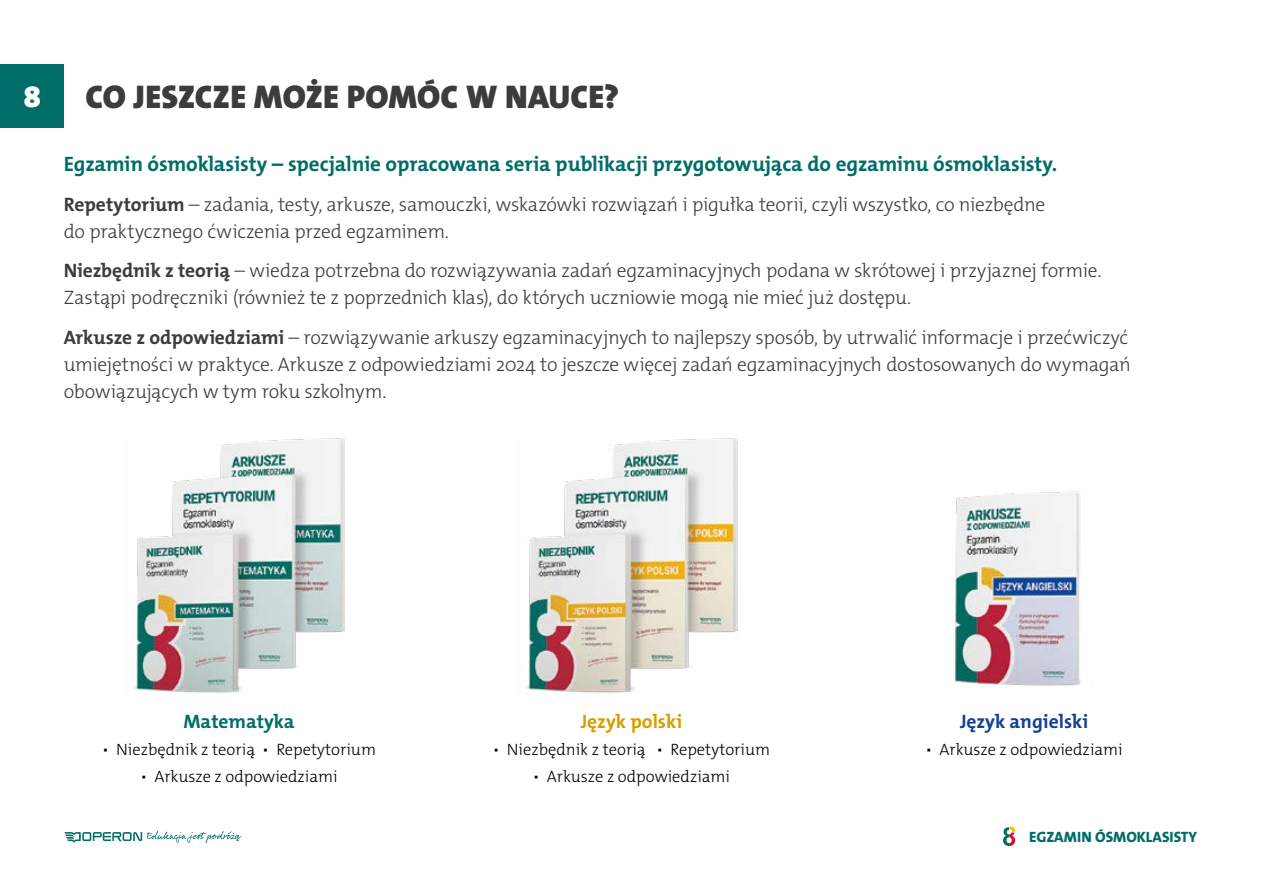
<style>
.page{position:relative;width:1263px;height:893px;background:#fff}
.page>*{position:absolute;margin:0;border:0;box-sizing:border-box;transform-origin:0 0}
.t1{font:900 33px "The Mix Os F";letter-spacing:.005em;color:#3c3c3b}
.t2{font:900 30px "The Mix Os F";color:#fff}
.t3{font:700 21px "The Mix Os F";letter-spacing:-.01em;color:#006d68}
.t4{font:300 19.5px/27px "The Mix Os F";letter-spacing:-.015em;color:#3c3c3b}
.t5{font:700 19.5px "The Mix Os F";color:#164194}
.t6{font:700 19.5px "The Mix Os F";color:#d49f00}
.t7{font:700 19.5px "The Mix Os F";color:#006d68}
.t8{font:300 16.5px "The Mix Os F";color:#000}
.t9{font:800 15px "The Mix Os F";color:#006d68}
.s1{font-weight:700}
.s2{font-weight:200}
</style>
<div class="page">
<svg style="left:65px;top:831px;width:177px;height:12px"></svg>
<svg style="left:1003px;top:826px;width:12px;height:20px"></svg>
<div style="left:0;top:64px;width:64px;height:64px;background:#006d68"></div>
<img style="left:955px;top:491px;width:126px;height:195px">
<img style="left:134px;top:438px;width:211px;height:255px">
<img style="left:526px;top:438px;width:211px;height:255px">
<h2 class="t2" style="left:24px;top:77px;width:18px">8</h2>
<h1 class="t1" style="left:85px;top:76px;width:535px">CO JESZCZE MOŻE POMÓC W NAUCE?</h1>
<p class="t3" style="left:64px;top:150px;width:995px">Egzamin ósmoklasisty – specjalnie opracowana seria publikacji przygotowująca do egzaminu ósmoklasisty.</p>
<p class="t4" style="left:64px;top:191px;width:983px"><span class="s1">Repetytorium</span> – zadania, testy, arkusze, samouczki, wskazówki rozwiązań i pigułka teorii, czyli wszystko, co niezbędne do praktycznego ćwiczenia przed egzaminem.</p>
<p class="t4" style="left:64px;top:258px;width:1039px"><span class="s1">Niezbędnik z teorią</span> – wiedza potrzebna do rozwiązywania zadań egzaminacyjnych podana w skrótowej i przyjaznej formie.<br>Zastąpi podręczniki (również te z poprzednich klas), do których uczniowie mogą nie mieć już dostępu.</p>
<p class="t4" style="left:64px;top:324px;width:1068px"><span class="s1">Arkusze z odpowiedziami</span> – rozwiązywanie arkuszy egzaminacyjnych to najlepszy sposób, by utrwalić informacje i przećwiczyć umiejętności w praktyce. Arkusze z odpowiedziami 2024 to jeszcze więcej zadań egzaminacyjnych dostosowanych do wymagań obowiązujących w tym roku szkolnym.</p>
<p class="t7" style="left:183px;top:709px;width:113px">Matematyka</p>
<p class="t8" style="left:102px;top:739px;width:275px"><span class="s2">▪</span> Niezbędnik z teorią <span class="s2">▪</span> Repetytorium</p>
<p class="t8" style="left:140px;top:766px;width:199px"><span class="s2">▪</span> Arkusze z odpowiedziami</p>
<p class="t6" style="left:581px;top:709px;width:103px">Język polski</p>
<p class="t8" style="left:493px;top:739px;width:279px"><span class="s2">▪</span> Niezbędnik z teorią <span class="s2">▪</span> Repetytorium</p>
<p class="t8" style="left:533px;top:766px;width:199px"><span class="s2">▪</span> Arkusze z odpowiedziami</p>
<p class="t5" style="left:960px;top:709px;width:130px">Język angielski</p>
<p class="t8" style="left:925px;top:739px;width:199px"><span class="s2">▪</span> Arkusze z odpowiedziami</p>
<p class="t9" style="left:1029px;top:827px;width:169px">EGZAMIN ÓSMOKLASISTY</p>
</div>
